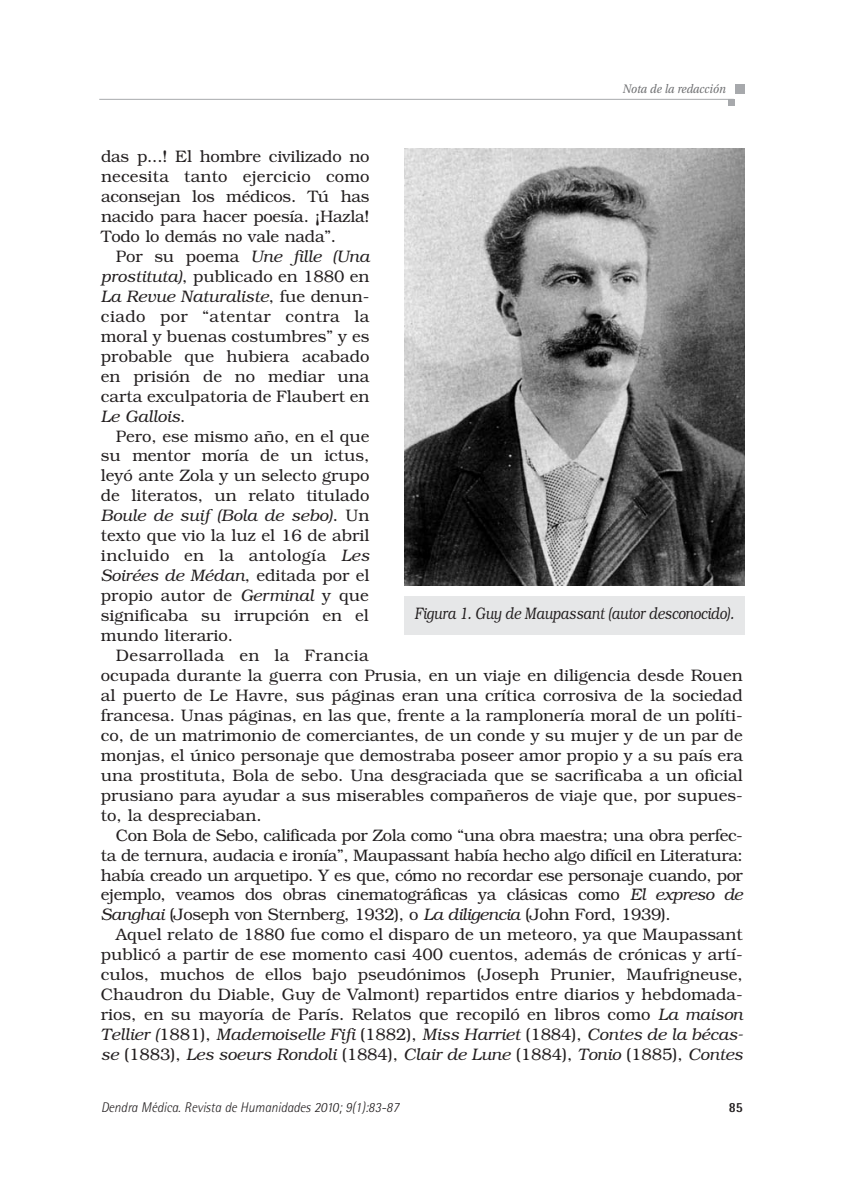
<style>
.page{position:relative;width:844px;height:1191px;background:#fff}
.page>*{position:absolute;margin:0;border:0;box-sizing:border-box;transform-origin:0 0}
.t1{font:300 16.62px/19.9px "Bookman Std";color:#231f20;text-align:justify}
.t2{font:italic 300 16.62px "Bookman Std";color:#231f20;scale:.8 1}
.t3{font:italic 300 14px "Rotis Semi Sans";color:#231f20;scale:.95 1}
.t4{font:800 14px "Rotis Semi Sans";color:#231f20;scale:.9 1}
.t5{font:italic 12.25px "Utopia";letter-spacing:.01em;color:#6d6e70;scale:.9 1}
.s1{font-style:italic}
</style>
<div class="page">
<hr style="left:99px;top:99px;width:634px;height:1px;background:#a7a9ac">
<div style="left:734px;top:84px;width:10px;height:10px;background:#a7a9ac"></div>
<div style="left:728px;top:99px;width:6px;height:7px;background:#a7a9ac"></div>
<img style="left:404px;top:149px;width:340px;height:437px">
<div style="left:404px;top:597px;width:340px;height:38px;background:#e6e7e8"></div>
<p class="t5" style="left:622px;top:84px;width:116px">Nota de la redacción</p>
<p class="t1" style="left:101px;top:148px;width:270px">das p...! El hombre civilizado no necesita tanto ejercicio como aconsejan los médicos. Tú has nacido para hacer poesía. ¡Hazla!<br>Todo lo demás no vale nada”.</p>
<p class="t1" style="left:101px;top:248px;width:270px;text-indent:15px">Por su poema <span class="s1">Une fille (Una prostituta)</span>, publicado en 1880 en <span class="s1">La Revue Naturaliste</span>, fue denun&shy;ciado por “atentar contra la moral y buenas costumbres” y es probable que hubiera acabado en prisión de no mediar una carta exculpatoria de Flaubert en <span class="s1">Le Gallois</span>.</p>
<p class="t1" style="left:101px;top:427px;width:270px;text-indent:15px">Pero, ese mismo año, en el que su mentor moría de un ictus, leyó ante Zola y un selecto grupo de literatos, un relato titulado <span class="s1">Boule de suif (Bola de sebo)</span>. Un texto que vio la luz el 16 de abril incluido en la antología <span class="s1">Les Soirées de Médan</span>, editada por el propio autor de <span class="s1">Germinal</span> y que significaba su irrupción en el mundo literario.</p>
<p class="t1" style="left:101px;top:647px;width:643px;text-align:left;text-indent:15px">Desarrollada en la Francia<br>ocupada durante la guerra con Prusia, en un viaje en diligencia desde Rouen al puerto de Le Havre, sus páginas eran una crítica corrosiva de la sociedad francesa. Unas páginas, en las que, frente a la ramplonería moral de un políti&shy;co, de un matrimonio de comerciantes, de un conde y su mujer y de un par de monjas, el único personaje que demostraba poseer amor propio y a su país era una prostituta, Bola de sebo. Una desgraciada que se sacrificaba a un oficial prusiano para ayudar a sus miserables compañeros de viaje que, por supues&shy;to, la despreciaban.</p>
<p class="t1" style="left:101px;top:826px;width:643px;text-indent:15px">Con Bola de Sebo, calificada por Zola como “una obra maestra; una obra perfec&shy;ta de ternura, audacia e ironía”, Maupassant había hecho algo difícil en Literatura: había creado un arquetipo. Y es que, cómo no recordar ese personaje cuando, por ejemplo, veamos dos obras cinematográficas ya clásicas como <span class="s1">El expreso de Sanghai</span> (Joseph von Sternberg, 1932), o <span class="s1">La diligencia</span> (John Ford, 1939).</p>
<p class="t1" style="left:101px;top:926px;width:643px;text-indent:15px">Aquel relato de 1880 fue como el disparo de un meteoro, ya que Maupassant publicó a partir de ese momento casi 400 cuentos, además de crónicas y artí&shy;culos, muchos de ellos bajo pseudónimos (Joseph Prunier, Maufrigneuse, Chaudron du Diable, Guy de Valmont) repartidos entre diarios y hebdomada&shy;rios, en su mayoría de París. Relatos que recopiló en libros como <span class="s1">La maison Tellier (</span>1881), <span class="s1">Mademoiselle Fifi</span> (1882), <span class="s1">Miss Harriet</span> (1884), <span class="s1">Contes de la bécas&shy;se</span> (1883), <span class="s1">Les soeurs Rondoli</span> (1884), <span class="s1">Clair de Lune</span> (1884), <span class="s1">Tonio</span> (1885), <span class="s1">Contes</span></p>
<p class="t2" style="left:414px;top:607px;width:401px">Figura 1. Guy de Maupassant (autor desconocido).</p>
<p class="t3" style="left:101px;top:1102px;width:315px">Dendra Médica. Revista de Humanidades 2010; 9(1):83-87</p>
<p class="t4" style="left:728px;top:1102px;width:17px">85</p>
</div>
